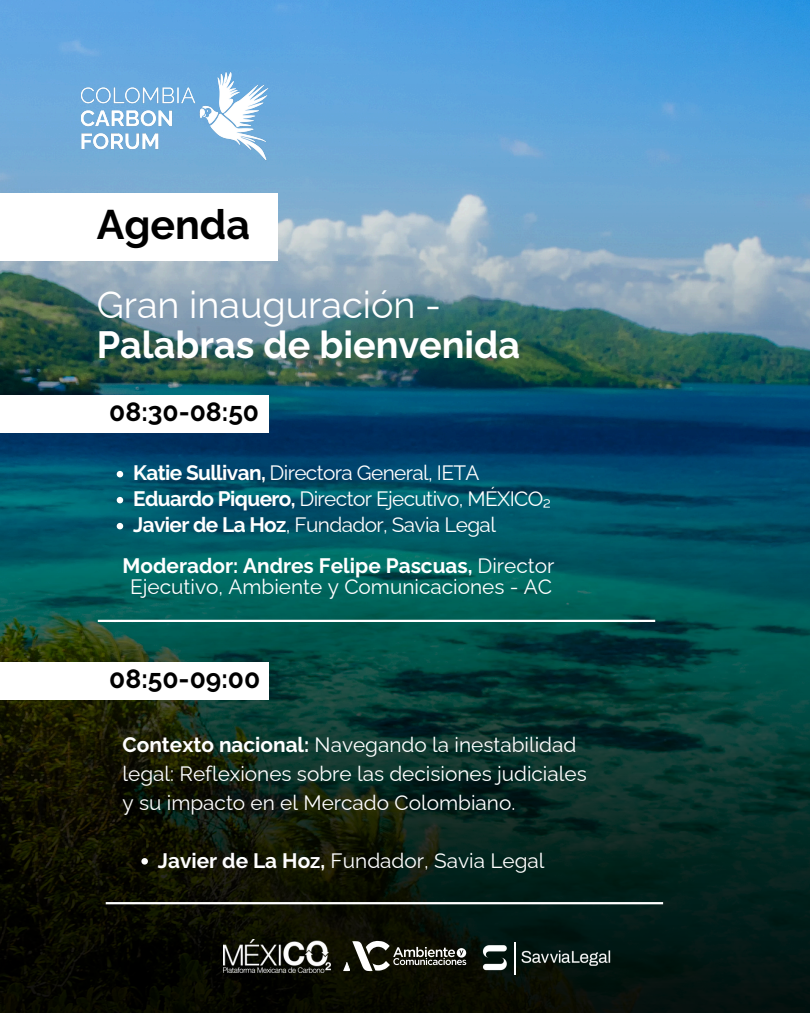
<style>
.page{position:relative;width:810px;height:1013px;background:#fff}
.page>*{position:absolute;margin:0;border:0;box-sizing:border-box;transform-origin:0 0}
.t1{font:700 41.1px "Raleway";color:#000}
.t2{font:700 37.7px/39.6px "Raleway";color:#fff}
.t3{font:700 26.3px "Raleway";color:#000}
.t4{font:20.8px/28.9px "Raleway";color:#fff}
.t5{font:20.8px "Raleway";letter-spacing:-.03em;color:#fff}
.t6{font:700 20.8px "Raleway";color:#fff}
.s1{font-weight:400}
.s2{font-weight:700}
</style>
<div class="page">
<img style="left:0;top:0;width:810px;height:1012px">
<img style="left:81px;top:71px;width:197px;height:90px">
<div style="left:0;top:193px;width:278px;height:67px;background:#fff"></div>
<div style="left:0;top:395px;width:268px;height:38px;background:#fff"></div>
<div style="left:0;top:661px;width:268px;height:38px;background:#fff"></div>
<svg style="left:117px;top:471px;width:6px;height:6px"></svg>
<svg style="left:117px;top:497px;width:6px;height:6px"></svg>
<svg style="left:117px;top:523px;width:6px;height:6px"></svg>
<hr style="left:98px;top:619px;width:557px;height:3px;background:#fff">
<hr style="left:106px;top:902px;width:557px;height:2px;background:#fff">
<svg style="left:141px;top:858px;width:7px;height:6px"></svg>
<svg style="left:343px;top:940px;width:123px;height:31px"></svg>
<img style="left:223px;top:939px;width:108px;height:33px">
<img style="left:479px;top:941px;width:32px;height:33px">
<img style="left:521px;top:948px;width:92px;height:20px">
<hr style="left:514px;top:941px;width:2px;height:33px;background:#fff">
<h1 class="t1" style="left:97px;top:201px;width:155px">Agenda</h1>
<h2 class="t2" style="left:97px;top:285px;width:425px"><span class="s1">Gran inauguración -<br></span>Palabras de bienvenida</h2>
<p class="t3" style="left:109px;top:396px;width:151px">08:30-08:50</p>
<h3 class="t5" style="left:133px;top:461px;width:348px"><span class="s2">Katie Sullivan,</span> Directora General, IETA</h3>
<p class="t5" style="left:133px;top:487px;width:419px"><span class="s2">Eduardo Piquero,</span> Director Ejecutivo, MÉXICO₂</p>
<p class="t5" style="left:133px;top:513px;width:364px"><span class="s2">Javier de La Hoz</span>, Fundador, Savia Legal</p>
<p class="t6" style="left:123px;top:553px;width:433px">Moderador: Andres Felipe Pascuas, <span class="s1">Director</span></p>
<h3 class="t4" style="left:130px;top:572px;width:424px">Ejecutivo, Ambiente y Comunicaciones - AC</h3>
<p class="t3" style="left:109px;top:663px;width:152px">08:50-09:00</p>
<p class="t4" style="left:123px;top:730px;width:466px"><span class="s2">Contexto nacional:</span> Navegando la inestabilidad legal: Reflexiones sobre las decisiones judiciales y su impacto en el Mercado Colombiano.</p>
<p class="t4" style="left:158px;top:845px;width:388px"><span class="s2">Javier de La Hoz,</span> Fundador, Savia Legal</p>
</div>
